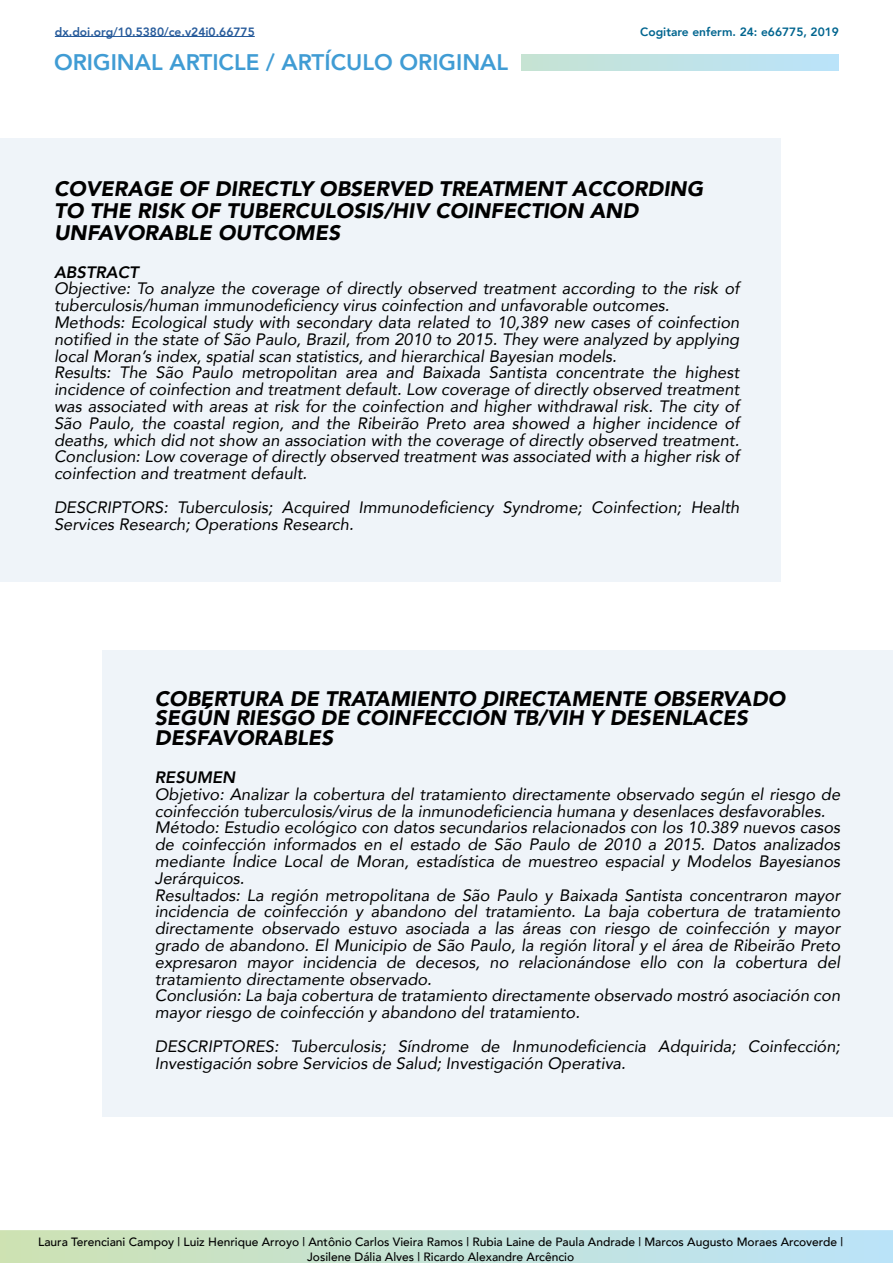
<style>
.page{position:relative;width:893px;height:1263px;background:#fff}
.page>*{position:absolute;margin:0;border:0;box-sizing:border-box;transform-origin:0 0}
.t1{font:800 22.5px "Avenir";color:#409cd4}
.t2{font:italic 900 21px/22.2px "Avenir";color:#000}
.t3{font:italic 16.5px/16.8px "Avenir";color:#000}
.t4{font:italic 800 16.5px "Avenir";color:#000}
.t5{font:500 12px/14.4px "Avenir";color:#000;text-align:center}
.t6{font:800 12px "Avenir";color:#275b9b}
.t7{font:800 12px "Avenir";color:#00658f}
</style>
<div class="page">
<div style="left:0;top:139px;width:781px;height:443px;background:#eff4f9"></div>
<svg style="left:0;top:1230px;width:893px;height:33px;background:#c4e2d6"></svg>
<div style="left:522px;top:54px;width:317px;height:17px;background:linear-gradient(to right,#c6e3d3,#bae3fa)"></div>
<div style="left:102px;top:650px;width:791px;height:467px;background:#eff4f9"></div>
<hr style="left:55px;top:36px;width:200px;height:1px;background:#275b9b">
<p class="t6" style="left:55px;top:22px;width:201px">dx.doi.org/10.5380/ce.v24i0.66775</p>
<p class="t7" style="left:640px;top:22px;width:200px">Cogitare enferm. 24: e66775, 2019</p>
<h1 class="t1" style="left:54px;top:45px;width:456px">ORIGINAL ARTICLE / ARTÍCULO ORIGINAL</h1>
<p class="t2" style="left:54px;top:177px;width:650px">COVERAGE OF DIRECTLY OBSERVED TREATMENT ACCORDING<br>TO THE RISK OF TUBERCULOSIS/HIV COINFECTION AND<br>UNFAVORABLE OUTCOMES</p>
<p class="t4" style="left:54px;top:262px;width:86px">ABSTRACT</p>
<p class="t3" style="left:54px;top:280px;width:687px">Objective: To analyze the coverage of directly observed treatment according to the risk of tuberculosis/human immunodeficiency virus coinfection and unfavorable outcomes.<br>Methods: Ecological study with secondary data related to 10,389 new cases of coinfection notified in the state of São Paulo, Brazil, from 2010 to 2015. They were analyzed by applying local Moran’s index, spatial scan statistics, and hierarchical Bayesian models.<br>Results: The São Paulo metropolitan area and Baixada Santista concentrate the highest incidence of coinfection and treatment default. Low coverage of directly observed treatment was associated with areas at risk for the coinfection and higher withdrawal risk. The city of São Paulo, the coastal region, and the Ribeirão Preto area showed a higher incidence of deaths, which did not show an association with the coverage of directly observed treatment.<br>Conclusion: Low coverage of directly observed treatment was associated with a higher risk of coinfection and treatment default.</p>
<p class="t3" style="left:54px;top:499px;width:687px">DESCRIPTORS: Tuberculosis; Acquired Immunodeficiency Syndrome; Coinfection; Health<br>Services Research; Operations Research.</p>
<p class="t2" style="left:155px;top:689px;width:632px;line-height:19.2px">COBERTURA DE TRATAMIENTO DIRECTAMENTE OBSERVADO<br>SEGÚN RIESGO DE COINFECCIÓN TB/VIH Y DESENLACES<br>DESFAVORABLES</p>
<p class="t4" style="left:155px;top:767px;width:82px">RESUMEN</p>
<p class="t3" style="left:155px;top:785px;width:687px">Objetivo: Analizar la cobertura del tratamiento directamente observado según el riesgo de coinfección tuberculosis/virus de la inmunodeficiencia humana y desenlaces desfavorables.<br>Método: Estudio ecológico con datos secundarios relacionados con los 10.389 nuevos casos de coinfección informados en el estado de São Paulo de 2010 a 2015. Datos analizados mediante Índice Local de Moran, estadística de muestreo espacial y Modelos Bayesianos Jerárquicos.<br>Resultados: La región metropolitana de São Paulo y Baixada Santista concentraron mayor incidencia de coinfección y abandono del tratamiento. La baja cobertura de tratamiento directamente observado estuvo asociada a las áreas con riesgo de coinfección y mayor grado de abandono. El Municipio de São Paulo, la región litoral y el área de Ribeirão Preto expresaron mayor incidencia de decesos, no relacionándose ello con la cobertura del tratamiento directamente observado.<br>Conclusión: La baja cobertura de tratamiento directamente observado mostró asociación con mayor riesgo de coinfección y abandono del tratamiento.</p>
<p class="t3" style="left:155px;top:1037px;width:687px">DESCRIPTORES: Tuberculosis; Síndrome de Inmunodeficiencia Adquirida; Coinfección;<br>Investigación sobre Servicios de Salud; Investigación Operativa.</p>
<p class="t5" style="left:38px;top:1234px;width:806px">Laura Terenciani Campoy | Luiz Henrique Arroyo | Antônio Carlos Vieira Ramos | Rubia Laine de Paula Andrade | Marcos Augusto Moraes Arcoverde |<br>Josilene Dália Alves | Ricardo Alexandre Arcêncio</p>
</div>
